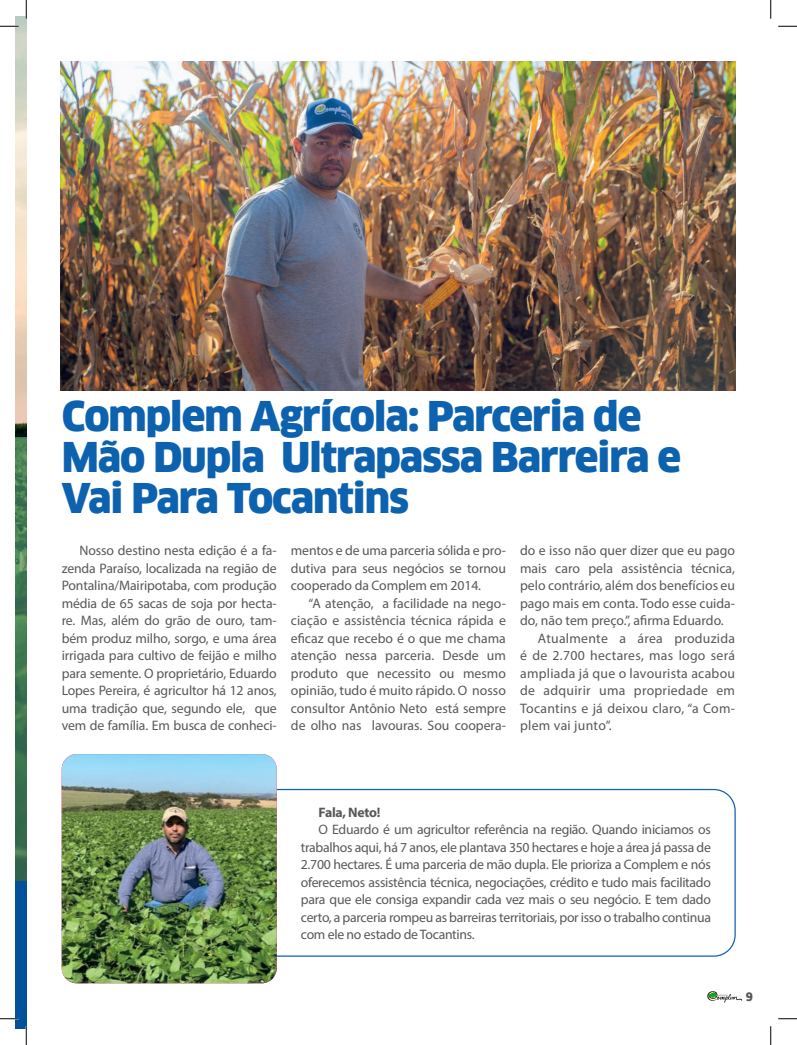
<style>
.page{position:relative;width:797px;height:1045px;background:#fff}
.page>*{position:absolute;margin:0;border:0;box-sizing:border-box;transform-origin:0 0}
.t1{font:900 40.12px/40.9px "Clan Pro";letter-spacing:-.025em;color:#0d62b0}
.t2{font:13.75px/17.5px "Myriad Pro";color:#57585a;text-align:justify}
.t3{font:13.75px "Myriad Pro";letter-spacing:.02em;color:#57585a}
.t4{font:700 13.75px "Myriad Pro";letter-spacing:-.02em;color:#57585a}
.t5{font:900 11.38px "Clan Pro";color:#57585a}
</style>
<div class="page">
<svg style="left:707px;top:991px;width:35px;height:12px"></svg>
<svg style="left:277px;top:789px;width:458px;height:167px"></svg>
<img style="left:16px;top:16px;width:10px;height:422px">
<img style="left:16px;top:438px;width:10px;height:443px">
<div style="left:16px;top:881px;width:10px;height:147px;background:#01519b"></div>
<img style="left:61px;top:62px;width:674px;height:328px">
<img style="left:62px;top:754px;width:215px;height:229px">
<svg style="left:0;top:25px;width:19px;height:2px"></svg>
<svg style="left:778px;top:25px;width:19px;height:2px"></svg>
<svg style="left:0;top:1018px;width:19px;height:1px"></svg>
<svg style="left:778px;top:1018px;width:19px;height:1px"></svg>
<svg style="left:25px;top:0;width:2px;height:19px"></svg>
<svg style="left:25px;top:1026px;width:2px;height:19px"></svg>
<svg style="left:770px;top:0;width:1px;height:19px"></svg>
<svg style="left:770px;top:1026px;width:1px;height:19px"></svg>
<h1 class="t1" style="left:62px;top:396px;width:621px">Complem Agrícola: Parceria de<br>Mão Dupla Ultrapassa Barreira e<br>Vai Para Tocantins</h1>
<p class="t2" style="left:62px;top:541px;width:216px;text-indent:18px">Nosso destino nesta edição é a fa&shy;zenda Paraíso, localizada na região de Pontalina/Mairipotaba, com produção média de 65 sacas de soja por hecta&shy;re. Mas, além do grão de ouro, tam&shy;bém produz milho, sorgo, e uma área irrigada para cultivo de feijão e milho para semente. O proprietário, Eduardo Lopes Pereira, é agricultor há 12 anos, uma tradição que, segundo ele, que vem de família. Em busca de conheci-</p>
<p class="t2" style="left:291px;top:542px;width:216px">mentos e de uma parceria sólida e pro&shy;dutiva para seus negócios se tornou cooperado da Complem em 2014.</p>
<p class="t2" style="left:291px;top:594px;width:216px;text-indent:18px">“A atenção, a facilidade na nego&shy;ciação e assistência técnica rápida e eficaz que recebo é o que me chama atenção nessa parceria. Desde um produto que necessito ou mesmo opinião, tudo é muito rápido. O nosso consultor Antônio Neto está sempre de olho nas lavouras. Sou coopera-</p>
<p class="t2" style="left:520px;top:542px;width:216px">do e isso não quer dizer que eu pago</p>
<p class="t2" style="left:520px;top:559px;width:216px">mais caro pela assistência técnica,</p>
<p class="t2" style="left:520px;top:577px;width:216px">pelo contrário, além dos benefícios eu</p>
<p class="t2" style="left:520px;top:594px;width:216px">pago mais em conta. Todo esse cuida-</p>
<p class="t2" style="left:520px;top:612px;width:205px">do, não tem preço.”, afirma Eduardo.</p>
<p class="t3" style="left:538px;top:630px;width:199px">Atualmente a área produzida</p>
<p class="t3" style="left:520px;top:647px;width:216px">é de 2.700 hectares, mas logo será</p>
<p class="t3" style="left:520px;top:665px;width:216px">ampliada já que o lavourista acabou</p>
<p class="t3" style="left:520px;top:682px;width:216px">de adquirir uma propriedade em</p>
<p class="t3" style="left:520px;top:700px;width:216px">Tocantins e já deixou claro, “a Com-</p>
<p class="t3" style="left:520px;top:717px;width:93px">plem vai junto”.</p>
<p class="t4" style="left:318px;top:803px;width:63px">Fala, Neto!</p>
<p class="t2" style="left:301px;top:820px;width:411px;text-indent:18px">O Eduardo é um agricultor referência na região. Quando iniciamos os trabalhos aqui, há 7 anos, ele plantava 350 hectares e hoje a área já passa de 2.700 hectares. É uma parceria de mão dupla. Ele prioriza a Complem e nós oferecemos assistência técnica, negociações, crédito e tudo mais facilitado para que ele consiga expandir cada vez mais o seu negócio. E tem dado certo, a parceria rompeu as barreiras territoriais, por isso o trabalho continua com ele no estado de Tocantins.</p>
<p class="t5" style="left:745px;top:990px;width:9px">9</p>
</div>
